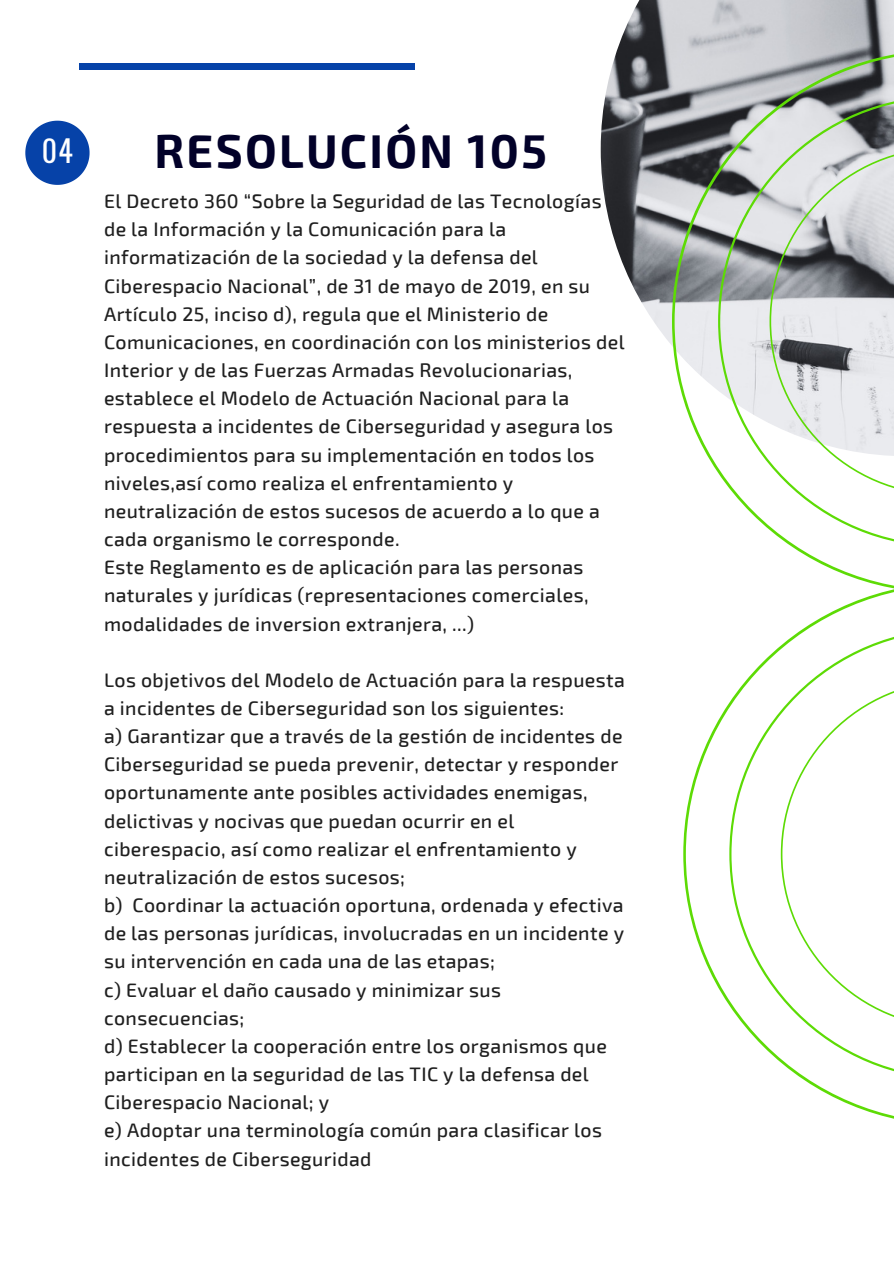
<style>
.page{position:relative;width:894px;height:1264px;background:#fff}
.page>*{position:absolute;margin:0;border:0;box-sizing:border-box;transform-origin:0 0}
.t1{font:700 46.35px "Exo 2";letter-spacing:.05em;color:#020129}
.t2{font:29.85px "Oswald";color:#fff}
.t3{font:500 19.5px/28.2px "Exo 2";letter-spacing:.02em;color:#1f1f1f}
</style>
<div class="page">
<div style="left:79px;top:64px;width:336px;height:5px;background:#0642a8"></div>
<svg style="left:25px;top:121px;width:64px;height:64px"></svg>
<img style="left:600px;top:0;width:293px;height:344px">
<svg style="left:671px;top:50px;width:222px;height:532px"></svg>
<svg style="left:683px;top:582px;width:210px;height:537px"></svg>
<p class="t2" style="left:42px;top:127px;width:33px">04</p>
<p class="t1" style="left:154px;top:121px;width:394px">RESOLUCIÓN 105</p>
<p class="t3" style="left:104px;top:186px;width:522px">El Decreto 360 “Sobre la Seguridad de las Tecnologías de la Información y la Comunicación para la informatización de la sociedad y la defensa del Ciberespacio Nacional”, de 31 de mayo de 2019, en su Artículo 25, inciso d), regula que el Ministerio de Comunicaciones, en coordinación con los ministerios del Interior y de las Fuerzas Armadas Revolucionarias, establece el Modelo de Actuación Nacional para la respuesta a incidentes de Ciberseguridad y asegura los procedimientos para su implementación en todos los niveles,así como realiza el enfrentamiento y neutralización de estos sucesos de acuerdo a lo que a cada organismo le corresponde.</p>
<p class="t3" style="left:104px;top:552px;width:486px">Este Reglamento es de aplicación para las personas naturales y jurídicas (representaciones comerciales, modalidades de inversion extranjera, ...)</p>
<p class="t3" style="left:104px;top:665px;width:522px">Los objetivos del Modelo de Actuación para la respuesta a incidentes de Ciberseguridad son los siguientes:</p>
<p class="t3" style="left:104px;top:721px;width:520px">a) Garantizar que a través de la gestión de incidentes de Ciberseguridad se pueda prevenir, detectar y responder oportunamente ante posibles actividades enemigas, delictivas y nocivas que puedan ocurrir en el ciberespacio, así como realizar el enfrentamiento y neutralización de estos sucesos;</p>
<p class="t3" style="left:104px;top:890px;width:521px;text-align:justify">b) Coordinar la actuación oportuna, ordenada y efectiva de las personas jurídicas, involucradas en un incidente y su intervención en cada una de las etapas;</p>
<p class="t3" style="left:104px;top:974px;width:398px">c) Evaluar el daño causado y minimizar sus consecuencias;</p>
<p class="t3" style="left:104px;top:1031px;width:504px">d) Establecer la cooperación entre los organismos que participan en la seguridad de las TIC y la defensa del<br>Ciberespacio Nacional; y</p>
<p class="t3" style="left:104px;top:1115px;width:499px">e) Adoptar una terminología común para clasificar los incidentes de Ciberseguridad</p>
</div>
